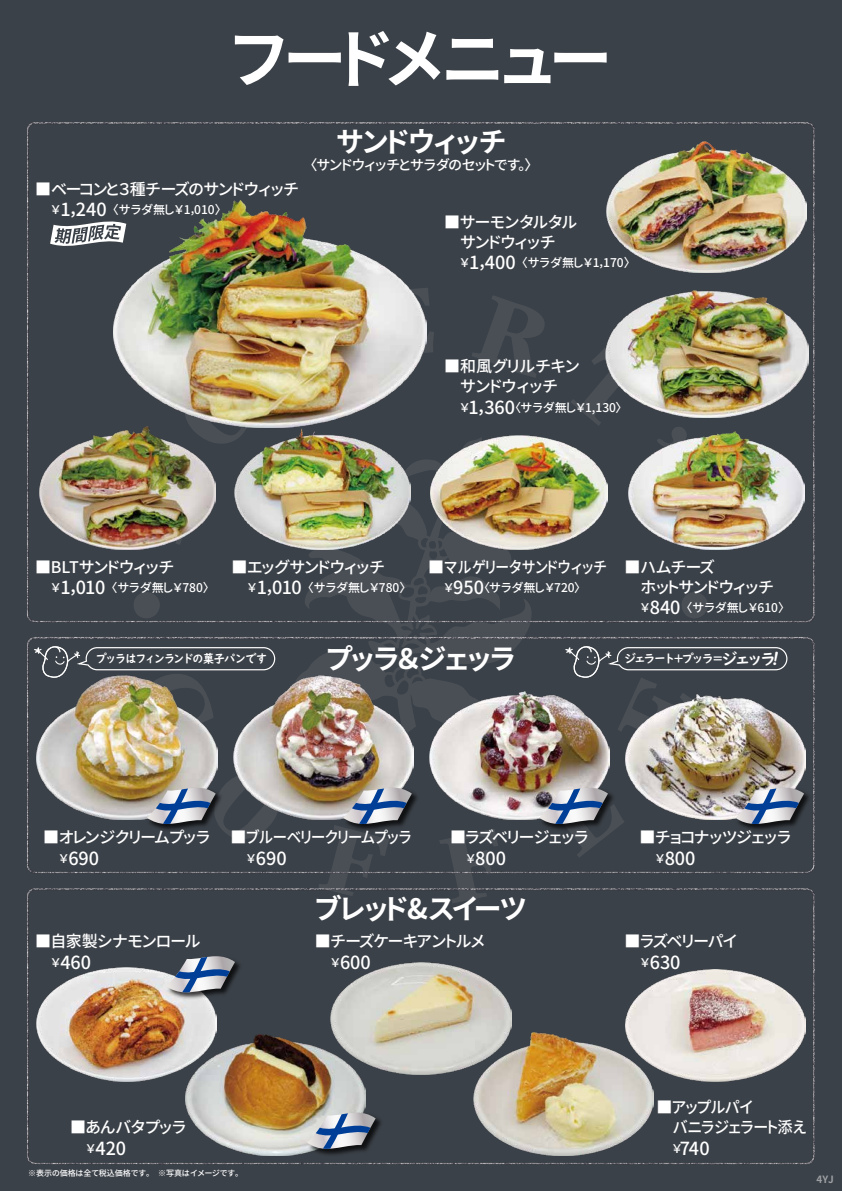
<style>
.page{position:relative;width:842px;height:1191px;background:#3b4148}
.page>*{position:absolute;margin:0;border:0;box-sizing:border-box;transform-origin:0 0}
.t1{font:64.1px "Gen Shin Gothic P Bold";letter-spacing:-.035em;color:#fff}
.t2{font:28.1px "Gen Shin Gothic P Bold";letter-spacing:-.03em;color:#fff}
.t3{font:18px "Gen Shin Gothic P Medium";color:#fff}
.t4{font:16px/20px "Gen Shin Gothic P Medium";letter-spacing:-.015em;color:#fff;text-align:center}
.t5{font:16px/20px "Gen Shin Gothic P Medium";letter-spacing:-.05em;color:#fff}
.t6{font:16px "Gen Shin Gothic P Medium";letter-spacing:-.045em;color:#fff}
.t7{font:16px "Gen Shin Gothic P Medium";letter-spacing:-.085em;color:#fff}
.t8{font:14px "Gen Shin Gothic P Medium";letter-spacing:-.02em;color:#fff}
.t9{font:12px "Gen Shin Gothic P Medium";color:#fff}
.t10{font:700 12px "UD Digi Kyokasho NP";letter-spacing:-.08em;color:#fff;scale:.92 1}
.t11{font:700 12px "UD Digi Kyokasho NP";letter-spacing:-.175em;color:#fff}
.t12{font:10px "Gen Shin Gothic P Bold";color:#fff}
.t13{font:8px "Gen Shin Gothic P Medium";color:#fff}
.s1{font-size:18px}
.s2{font-size:16px}
.s3{font-size:12px}
</style>
<div class="page">
<img style="left:27px;top:122px;width:788px;height:479px">
<img style="left:27px;top:601px;width:788px;height:251px">
<img style="left:27px;top:852px;width:788px;height:313px">
<img style="left:625px;top:969px;width:181px;height:112px">
<img style="left:429px;top:690px;width:181px;height:130px">
<img style="left:37px;top:678px;width:180px;height:142px">
<img style="left:233px;top:676px;width:180px;height:144px">
<img style="left:185px;top:1035px;width:181px;height:120px">
<img style="left:36px;top:967px;width:180px;height:114px">
<img style="left:164px;top:954px;width:80px;height:48px">
<svg style="left:166px;top:956px;width:69px;height:38px"></svg>
<img style="left:305px;top:1110px;width:80px;height:48px">
<svg style="left:307px;top:1112px;width:69px;height:39px;background:#8a95a6"></svg>
<img style="left:145px;top:786px;width:80px;height:47px">
<svg style="left:147px;top:787px;width:69px;height:39px;background:#848d9b"></svg>
<img style="left:341px;top:786px;width:80px;height:47px">
<svg style="left:343px;top:787px;width:69px;height:39px;background:#838b98"></svg>
<img style="left:537px;top:786px;width:80px;height:47px">
<svg style="left:539px;top:787px;width:69px;height:39px;background:#818b9e"></svg>
<img style="left:473px;top:1032px;width:180px;height:123px">
<img style="left:625px;top:693px;width:181px;height:127px">
<img style="left:733px;top:786px;width:81px;height:47px">
<svg style="left:735px;top:787px;width:69px;height:39px;background:#828c9d"></svg>
<img style="left:39px;top:427px;width:176px;height:122px">
<img style="left:628px;top:431px;width:177px;height:118px">
<img style="left:235px;top:429px;width:176px;height:120px">
<img style="left:431px;top:435px;width:177px;height:115px">
<img style="left:606px;top:141px;width:201px;height:132px">
<img style="left:605px;top:290px;width:203px;height:127px">
<img style="left:331px;top:962px;width:180px;height:112px">
<img style="left:113px;top:201px;width:313px;height:226px">
<svg style="left:50px;top:216px;width:76px;height:35px"></svg>
<svg style="left:34px;top:646px;width:242px;height:32px"></svg>
<svg style="left:565px;top:646px;width:223px;height:32px"></svg>
<h1 class="t1" style="left:231px;top:10px;width:381px">フードメニュー</h1>
<p class="t4" style="left:35px;top:178px;width:265px">■ベーコンと３種チーズのサンドウィッチ</p>
<p class="t9" style="left:51px;top:201px;width:171px">￥<span class="s1">1,240</span> 〈サラダ無し￥1,010〉</p>
<h2 class="t2" style="left:336px;top:121px;width:171px">サンドウィッチ</h2>
<p class="t8" style="left:310px;top:155px;width:222px">〈サンドウィッチとサラダのセットです。〉</p>
<p class="t4" style="left:444px;top:211px;width:135px">■サーモンタルタルサンドウィッチ</p>
<p class="t9" style="left:460px;top:254px;width:171px">￥<span class="s1">1,400</span> 〈サラダ無し￥1,170〉</p>
<p class="t4" style="left:444px;top:356px;width:137px">■和風グリルチキンサンドウィッチ</p>
<p class="t9" style="left:460px;top:398px;width:163px">￥<span class="s1">1,360</span>〈サラダ無し￥1,130〉</p>
<p class="t4" style="left:35px;top:556px;width:140px">■BLTサンドウィッチ</p>
<p class="t9" style="left:51px;top:579px;width:159px">￥<span class="s1">1,010</span> 〈サラダ無し￥780〉</p>
<p class="t4" style="left:232px;top:556px;width:155px">■エッグサンドウィッチ</p>
<p class="t9" style="left:248px;top:579px;width:159px">￥<span class="s1">1,010</span> 〈サラダ無し￥780〉</p>
<p class="t4" style="left:428px;top:556px;width:180px">■マルゲリータサンドウィッチ</p>
<p class="t9" style="left:444px;top:579px;width:138px">￥<span class="s1">950</span>〈サラダ無し￥720〉</p>
<p class="t4" style="left:640px;top:556px;width:135px;text-align:left;text-indent:-16px">■ハムチーズ<br>ホットサンドウィッチ</p>
<p class="t9" style="left:640px;top:599px;width:145px">￥<span class="s1">840</span> 〈サラダ無し￥610〉</p>
<h2 class="t2" style="left:326px;top:637px;width:191px">プッラ＆ジェッラ</h2>
<p class="t10" style="left:96px;top:651px;width:188px">プッラはフィンランドの菓子パンです</p>
<p class="t11" style="left:624px;top:651px;width:154px">ジェラート+プッラ＝<span class="s2">ジェッラ</span></p>
<p class="t4" style="left:43px;top:827px;width:169px">■オレンジクリームプッラ</p>
<p class="t3" style="left:59px;top:845px;width:42px"><span class="s3">￥</span>690</p>
<p class="t4" style="left:35px;top:931px;width:167px">■自家製シナモンロール</p>
<p class="t3" style="left:51px;top:949px;width:42px"><span class="s3">￥</span>460</p>
<p class="t4" style="left:231px;top:827px;width:183px">■ブルーベリークリームプッラ</p>
<p class="t3" style="left:247px;top:845px;width:42px"><span class="s3">￥</span>690</p>
<p class="t4" style="left:450px;top:827px;width:140px">■ラズベリージェッラ</p>
<p class="t3" style="left:466px;top:845px;width:42px"><span class="s3">￥</span>800</p>
<h2 class="t2" style="left:315px;top:887px;width:213px">ブレッド&amp;スイーツ</h2>
<p class="t6" style="left:315px;top:929px;width:172px">■チーズケーキアントルメ</p>
<p class="t3" style="left:331px;top:949px;width:42px"><span class="s3">￥</span>600</p>
<p class="t4" style="left:639px;top:827px;width:153px">■チョコナッツジェッラ</p>
<p class="t3" style="left:655px;top:845px;width:42px"><span class="s3">￥</span>800</p>
<p class="t7" style="left:624px;top:929px;width:114px">■ラズベリーパイ</p>
<p class="t3" style="left:640px;top:949px;width:42px"><span class="s3">￥</span>630</p>
<p class="t5" style="left:70px;top:1116px;width:118px">■あんバタプッラ</p>
<p class="t3" style="left:86px;top:1134px;width:42px"><span class="s3">￥</span>420</p>
<p class="t13" style="left:28px;top:1167px;width:213px">※表示の価格は全て税込価格です。　※写真はイメージです。</p>
<p class="t5" style="left:673px;top:1096px;width:136px;text-indent:-16px">■アップルパイ<br>バニラジェラート添え</p>
<p class="t3" style="left:673px;top:1134px;width:39px"><span class="s3">￥</span>740</p>
<p class="t12" style="left:816px;top:1171px;width:19px">4YJ</p>
</div>
